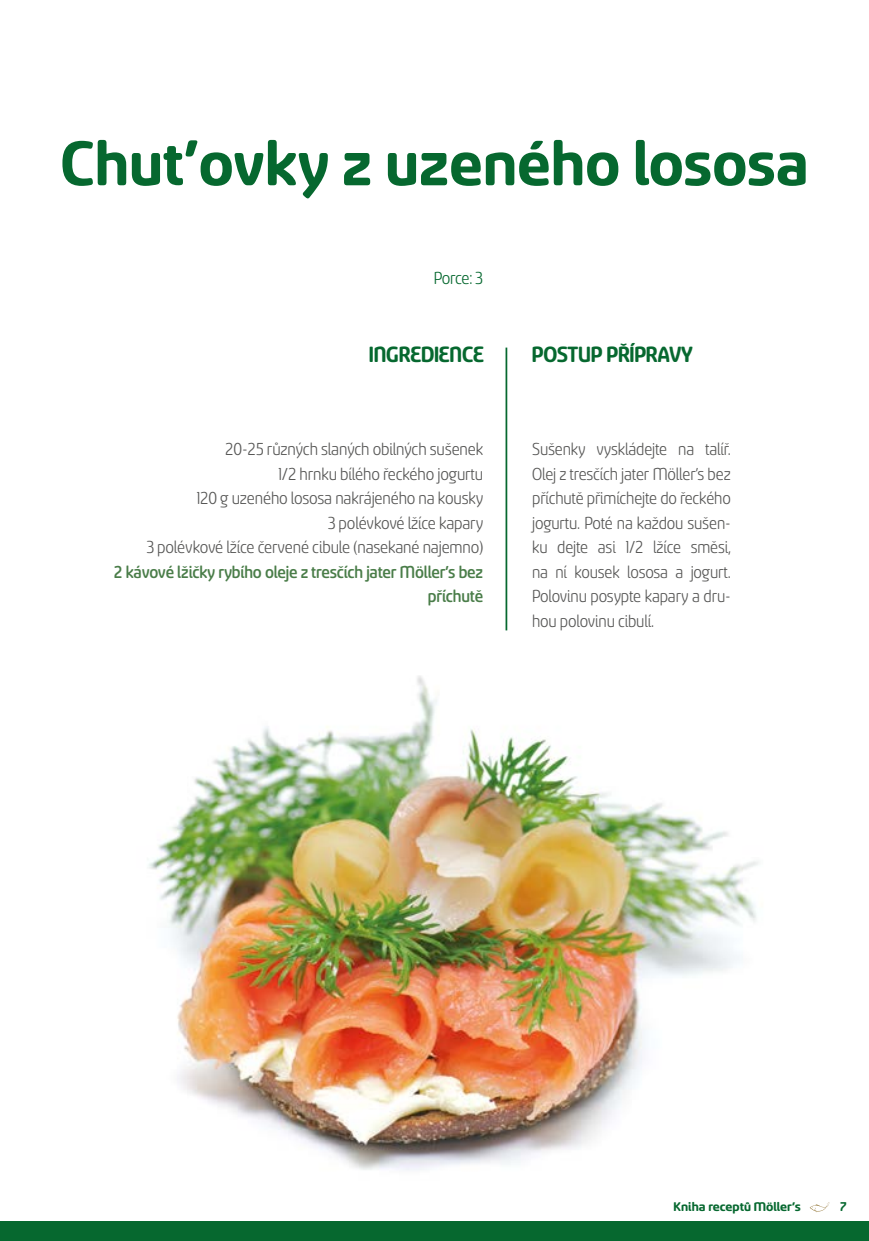
<style>
.page{position:relative;width:869px;height:1241px;background:#fff}
.page>*{position:absolute;margin:0;border:0;box-sizing:border-box;transform-origin:0 0}
.t1{font:700 70px "Sancoale Softened";color:#06682f;scale:.96 1}
.t2{font:700 24.5px "Sancoale Softened";color:#06682f;scale:.91 1}
.t3{font:19.25px/24.5px "Sancoale Softened";letter-spacing:-.01em;color:#575756;text-align:justify;scale:.9 1}
.t4{font:19.25px/24.5px "Sancoale Softened";letter-spacing:-.01em;color:#575756;text-align:right;scale:.91 1}
.t5{font:500 19.25px/24.5px "Sancoale Softened";letter-spacing:-.01em;color:#4a7d49;text-align:right;scale:.91 1}
.t6{font:19.25px "Sancoale Softened";color:#06682f;scale:.91 1}
.t7{font:700 14px "Sancoale Softened";color:#06682f}
</style>
<div class="page">
<svg style="left:809px;top:1202px;width:20px;height:10px"></svg>
<div style="left:0;top:1220px;width:868px;height:20px;background:#06682f"></div>
<img style="left:148px;top:676px;width:611px;height:495px">
<hr style="left:505px;top:347px;width:2px;height:283px;background:#06682f">
<h1 class="t1" style="left:61px;top:130px;width:780px">Chuťovky z uzeného lososa</h1>
<p class="t6" style="left:433px;top:268px;width:56px">Porce: 3</p>
<p class="t2" style="left:369px;top:342px;width:128px">INGREDIENCE</p>
<p class="t2" style="left:531px;top:342px;width:178px">POSTUP PŘÍPRAVY</p>
<p class="t4" style="left:147px;top:437px;width:371px">20-25 různých slaných obilných sušenek<br>1/2 hrnku bílého řeckého jogurtu<br>120 g uzeného lososa nakrájeného na kousky<br>3 polévkové lžíce kapary<br>3 polévkové lžíce červené cibule (nasekané najemno)</p>
<p class="t5" style="left:114px;top:560px;width:407px">2 kávové lžičky rybího oleje z tresčích jater Möller’s bez příchutě</p>
<p class="t3" style="left:532px;top:437px;width:222px">Sušenky vyskládejte na talíř.<br>Olej z tresčích jater Möller’s bez příchutě přimíchejte do řeckého jogurtu. Poté na každou sušen&shy;ku dejte asi 1/2 lžíce směsi, na ní kousek lososa a jogurt.<br>Polovinu posypte kapary a dru&shy;hou polovinu cibulí.</p>
<p class="t7" style="left:673px;top:1199px;width:129px">Kniha receptů Möller’s</p>
<p class="t7" style="left:839px;top:1199px;width:8px">7</p>
</div>
